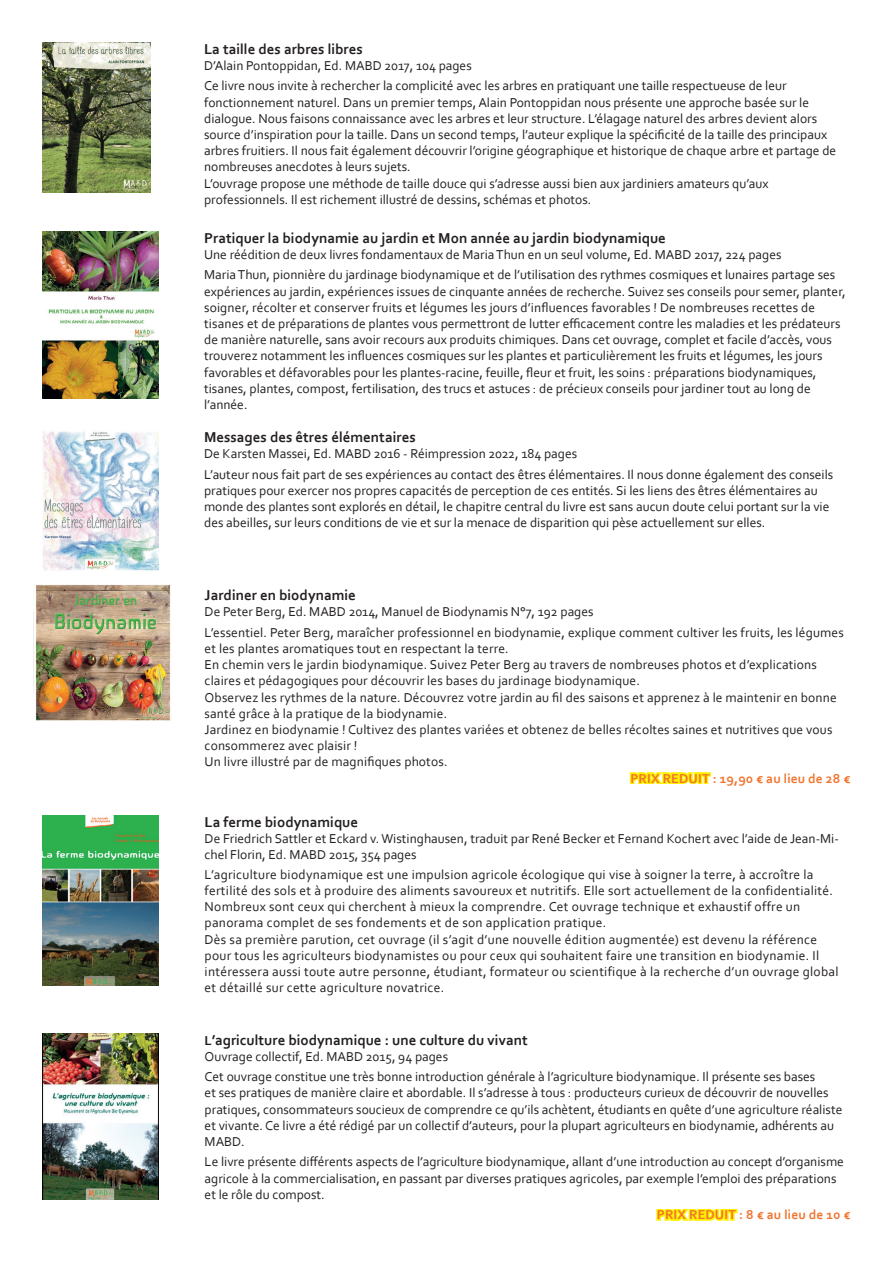
<style>
.page{position:relative;width:893px;height:1263px;background:#fff}
.page>*{position:absolute;margin:0;border:0;box-sizing:border-box;transform-origin:0 0}
.t1{font:700 15px "Corbel";color:#231f20}
.t2{font:13.5px/16.2px "Corbel";color:#231f20}
.t3{font:13.5px/16.2px "Corbel";letter-spacing:.02em;color:#231f20}
.t4{font:700 13.5px "Corbel";letter-spacing:.01em;color:#f2722b}
.s1{font-size:13.5px}
</style>
<div class="page">
<img style="left:43px;top:1033px;width:116px;height:166px">
<svg style="left:656px;top:1208px;width:82px;height:13px"></svg>
<img style="left:43px;top:816px;width:116px;height:169px">
<svg style="left:629px;top:772px;width:82px;height:13px"></svg>
<img style="left:35px;top:584px;width:136px;height:137px">
<img style="left:43px;top:431px;width:116px;height:140px">
<img style="left:43px;top:232px;width:116px;height:166px">
<img style="left:43px;top:43px;width:107px;height:149px">
<p class="t1" style="left:204px;top:39px;width:160px">La taille des arbres libres</p>
<p class="t2" style="left:204px;top:55px;width:584px;line-height:20.4px">D’Alain Pontoppidan, Ed. MABD 2017, 104 pages<br>Ce livre nous invite à rechercher la complicité avec les arbres en pratiquant une taille respectueuse de leur</p>
<p class="t2" style="left:204px;top:94px;width:634px">fonctionnement naturel. Dans un premier temps, Alain Pontoppidan nous présente une approche basée sur le dialogue. Nous faisons connaissance avec les arbres et leur structure. L’élagage naturel des arbres devient alors source d’inspiration pour la taille. Dans un second temps, l’auteur explique la spécificité de la taille des principaux arbres fruitiers. Il nous fait également découvrir l’origine géographique et historique de chaque arbre et partage de nombreuses anecdotes à leurs sujets.<br>L’ouvrage propose une méthode de taille douce qui s’adresse aussi bien aux jardiniers amateurs qu’aux professionnels. Il est richement illustré de dessins, schémas et photos.</p>
<p class="t1" style="left:204px;top:228px;width:463px">Pratiquer la biodynamie au jardin et Mon année au jardin biodynamique</p>
<p class="t2" style="left:204px;top:244px;width:633px;line-height:20.4px">Une réédition de deux livres fondamentaux de Maria Thun en un seul volume, Ed. MABD 2017, 224 pages<br>Maria Thun, pionnière du jardinage biodynamique et de l’utilisation des rythmes cosmiques et lunaires partage ses</p>
<p class="t2" style="left:204px;top:283px;width:643px">expériences au jardin, expériences issues de cinquante années de recherche. Suivez ses conseils pour semer, planter, soigner, récolter et conserver fruits et légumes les jours d’influences favorables ! De nombreuses recettes de tisanes et de préparations de plantes vous permettront de lutter efficacement contre les maladies et les prédateurs de manière naturelle, sans avoir recours aux produits chimiques. Dans cet ouvrage, complet et facile d’accès, vous trouverez notamment les influences cosmiques sur les plantes et particulièrement les fruits et légumes, les jours favorables et défavorables pour les plantes-racine, feuille, fleur et fruit, les soins : préparations biodynamiques, tisanes, plantes, compost, fertilisation, des trucs et astuces : de précieux conseils pour jardiner tout au long de l’année.</p>
<p class="t1" style="left:204px;top:428px;width:213px">Messages des êtres élémentaires</p>
<p class="t2" style="left:204px;top:443px;width:631px;line-height:20.4px">De Karsten Massei, Ed. MABD 2016 - Réimpression 2022, 184 pages<br>L’auteur nous fait part de ses expériences au contact des êtres élémentaires. Il nous donne également des conseils</p>
<p class="t2" style="left:204px;top:482px;width:627px">pratiques pour exercer nos propres capacités de perception de ces entités. Si les liens des êtres élémentaires au monde des plantes sont explorés en détail, le chapitre central du livre est sans aucun doute celui portant sur la vie des abeilles, sur leurs conditions de vie et sur la menace de disparition qui pèse actuellement sur elles.</p>
<p class="t1" style="left:205px;top:586px;width:153px">Jardiner en biodynamie</p>
<p class="t2" style="left:205px;top:601px;width:641px;line-height:20.4px">De Peter Berg, Ed. MABD 2014, Manuel de Biodynamis N°7, 192 pages<br>L’essentiel. Peter Berg, maraîcher professionnel en biodynamie, explique comment cultiver les fruits, les légumes</p>
<p class="t2" style="left:205px;top:640px;width:634px">et les plantes aromatiques tout en respectant la terre.<br>En chemin vers le jardin biodynamique. Suivez Peter Berg au travers de nombreuses photos et d’explications claires et pédagogiques pour découvrir les bases du jardinage biodynamique.<br>Observez les rythmes de la nature. Découvrez votre jardin au fil des saisons et apprenez à le maintenir en bonne santé grâce à la pratique de la biodynamie.<br>Jardinez en biodynamie ! Cultivez des plantes variées et obtenez de belles récoltes saines et nutritives que vous consommerez avec plaisir !<br>Un livre illustré par de magnifiques photos.</p>
<p class="t4" style="left:630px;top:770px;width:222px">PRIX REDUIT : 19,90 € au lieu de 28 €</p>
<p class="t1" style="left:205px;top:813px;width:155px">La ferme biodynamique</p>
<p class="t2" style="left:205px;top:830px;width:636px">De Friedrich Sattler et Eckard v. Wistinghausen, traduit par René Becker et Fernand Kochert avec l’aide de Jean-Mi&shy;chel Florin, Ed. MABD 2015, 354 pages</p>
<p class="t3" style="left:205px;top:866px;width:635px">L’agriculture biodynamique est une impulsion agricole écologique qui vise à soigner la terre, à accroître la fertilité des sols et à produire des aliments savoureux et nutritifs. Elle sort actuellement de la confidentialité.<br>Nombreux sont ceux qui cherchent à mieux la comprendre. Cet ouvrage technique et exhaustif offre un panorama complet de ses fondements et de son application pratique.<br>Dès sa première parution, cet ouvrage (il s’agit d’une nouvelle édition augmentée) est devenu la référence pour tous les agriculteurs biodynamistes ou pour ceux qui souhaitent faire une transition en biodynamie. Il intéressera aussi toute autre personne, étudiant, formateur ou scientifique à la recherche d’un ouvrage global et détaillé sur cette agriculture novatrice.</p>
<p class="t1" style="left:205px;top:1030px;width:325px"><span class="s1">L</span>’agriculture biodynamique : une culture du vivant</p>
<p class="t2" style="left:205px;top:1046px;width:612px;line-height:20.4px">Ouvrage collectif, Ed. MABD 2015, 94 pages<br>Cet ouvrage constitue une très bonne introduction générale à l’agriculture biodynamique. Il présente ses bases</p>
<p class="t2" style="left:205px;top:1084px;width:639px">et ses pratiques de manière claire et abordable. Il s’adresse à tous : producteurs curieux de découvrir de nouvelles pratiques, consommateurs soucieux de comprendre ce qu’ils achètent, étudiants en quête d’une agriculture réaliste et vivante. Ce livre a été rédigé par un collectif d’auteurs, pour la plupart agriculteurs en biodynamie, adhérents au MABD.</p>
<p class="t2" style="left:205px;top:1153px;width:641px">Le livre présente différents aspects de l’agriculture biodynamique, allant d’une introduction au concept d’organisme agricole à la commercialisation, en passant par diverses pratiques agricoles, par exemple l’emploi des préparations et le rôle du compost.</p>
<p class="t4" style="left:657px;top:1206px;width:195px">PRIX REDUIT : 8 € au lieu de 10 €</p>
</div>
